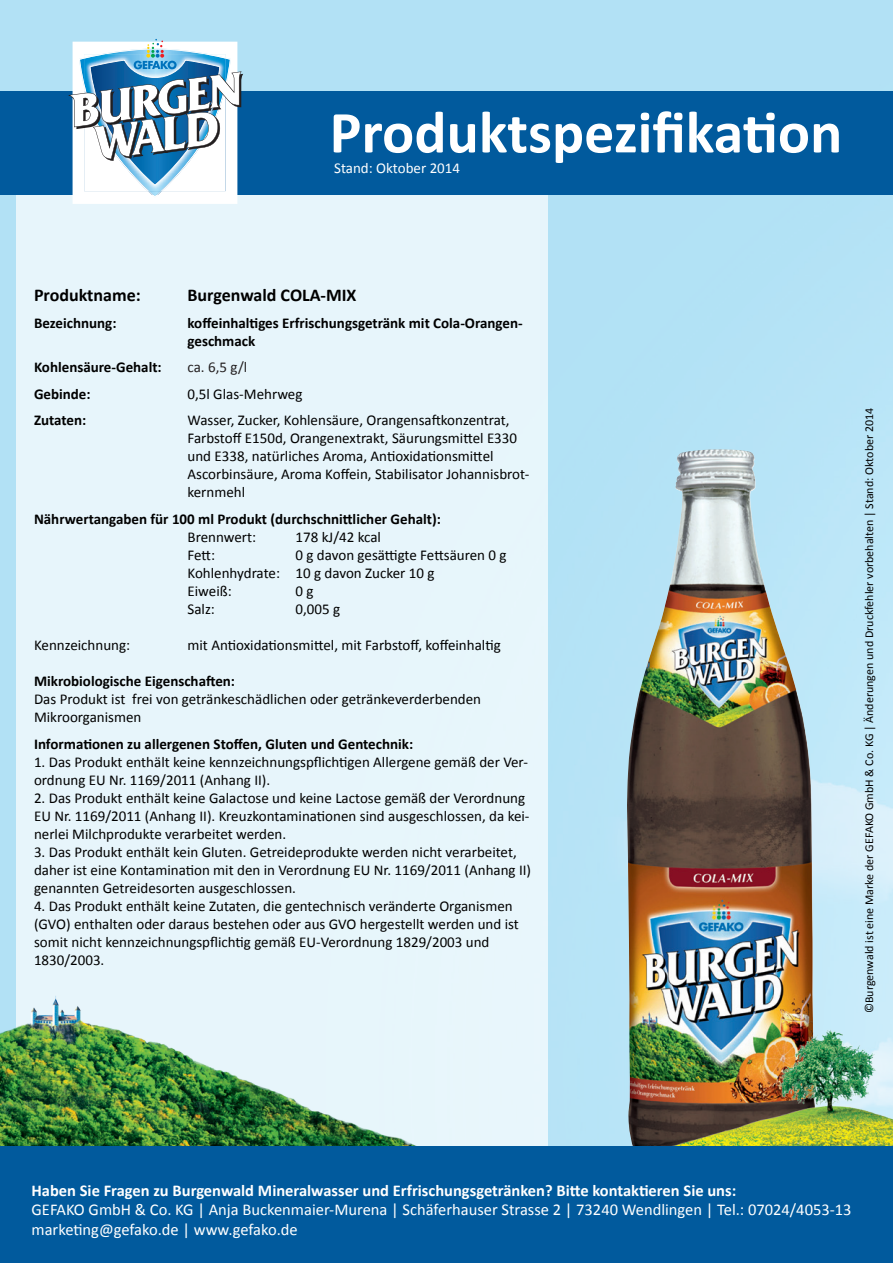
<style>
.page{position:relative;width:893px;height:1263px;background:#fff}
.page>*{position:absolute;margin:0;border:0;box-sizing:border-box;transform-origin:0 0}
.t1{font:700 60px "Calibri";color:#fff}
.t2{font:700 18px "Calibri";color:#000}
.t3{font:16.5px/19.8px "Calibri";color:#fff}
.t4{font:700 16.5px "Calibri";color:#fff}
.t5{font:15px/18px "Calibri";color:#000}
.t6{font:700 15px/18px "Calibri";color:#000}
.t7{font:15px "Calibri";color:#fff}
.t8{font:15px "Calibri";color:#231f20}
.t9{font:12px "Calibri";color:#000}
</style>
<div class="page">
<img style="left:0;top:0;width:893px;height:1147px">
<img style="left:627px;top:449px;width:190px;height:563px">
<img style="left:607px;top:1012px;width:286px;height:135px">
<div style="left:16px;top:175px;width:531px;height:1018px;background:#e7f5fb"></div>
<img style="left:0;top:933px;width:489px;height:214px">
<div style="left:0;top:1147px;width:893px;height:116px;background:#015a9d"></div>
<div style="left:0;top:91px;width:893px;height:104px;background:#015a9d"></div>
<img style="left:73px;top:197px;width:164px;height:7px">
<svg style="left:68px;top:39px;width:175px;height:158px"></svg>
<h1 class="t1" style="left:330px;top:94px;width:514px">Produktspezifikation</h1>
<p class="t7" style="left:334px;top:158px;width:127px">Stand: Oktober 2014</p>
<p class="t2" style="left:34px;top:284px;width:108px">Produktname:</p>
<p class="t2" style="left:188px;top:284px;width:170px">Burgenwald COLA-MIX</p>
<p class="t6" style="left:34px;top:314px;width:84px">Bezeichnung:</p>
<p class="t6" style="left:188px;top:314px;width:337px">koffeinhaltiges Erfrischungsgetränk mit Cola-Orangen&shy;geschmack</p>
<p class="t6" style="left:34px;top:358px;width:129px">Kohlensäure-Gehalt:</p>
<p class="t8" style="left:188px;top:358px;width:61px">ca. 6,5 g/l</p>
<p class="t6" style="left:34px;top:385px;width:58px">Gebinde:</p>
<p class="t5" style="left:188px;top:385px;width:116px">0,5l Glas-Mehrweg</p>
<p class="t6" style="left:34px;top:411px;width:54px">Zutaten:</p>
<p class="t5" style="left:188px;top:411px;width:343px">Wasser, Zucker, Kohlensäure, Orangensaftkonzentrat, Farbstoff E150d, Orangenextrakt, Säurungsmittel E330 und E338, natürliches Aroma, Antioxidationsmittel Ascorbinsäure, Aroma Koffein, Stabilisator Johannisbrot&shy;kernmehl</p>
<p class="t6" style="left:34px;top:510px;width:408px">Nährwertangaben für 100 ml Produkt (durchschnittlicher Gehalt):</p>
<p class="t5" style="left:188px;top:528px;width:70px">Brennwert:</p>
<p class="t5" style="left:295px;top:528px;width:87px">178 kJ/42 kcal</p>
<p class="t5" style="left:188px;top:546px;width:29px">Fett:</p>
<p class="t5" style="left:188px;top:546px;width:321px;text-indent:108px">0 g davon gesättigte Fettsäuren 0 g<br>Kohlenhydrate: 10 g davon Zucker 10 g<br>Eiweiß:</p>
<p class="t5" style="left:296px;top:582px;width:20px">0g</p>
<p class="t5" style="left:188px;top:600px;width:29px">Salz:</p>
<p class="t5" style="left:296px;top:600px;width:46px">0,005 g</p>
<p class="t5" style="left:34px;top:636px;width:98px">Kennzeichnung:</p>
<p class="t5" style="left:188px;top:636px;width:315px">mit Antioxidationsmittel, mit Farbstoff, koffeinhaltig</p>
<p class="t6" style="left:34px;top:672px;width:203px">Mikrobiologische Eigenschaften:</p>
<p class="t5" style="left:34px;top:690px;width:449px">Das Produkt ist frei von getränkeschädlichen oder getränkeverderbenden<br>Mikroorganismen</p>
<p class="t6" style="left:34px;top:734px;width:381px">Informationen zu allergenen Stoffen, Gluten und Gentechnik:</p>
<p class="t5" style="left:34px;top:753px;width:495px">1. Das Produkt enthält keine kennzeichnungspflichtigen Allergene gemäß der Ver&shy;ordnung EU Nr. 1169/2011 (Anhang II).</p>
<p class="t5" style="left:34px;top:789px;width:497px">2. Das Produkt enthält keine Galactose und keine Lactose gemäß der Verordnung<br>EU Nr. 1169/2011 (Anhang II). Kreuzkontaminationen sind ausgeschlossen, da kei&shy;nerlei Milchprodukte verarbeitet werden.</p>
<p class="t5" style="left:34px;top:843px;width:499px">3. Das Produkt enthält kein Gluten. Getreideprodukte werden nicht verarbeitet, daher ist eine Kontamination mit den in Verordnung EU Nr. 1169/2011 (Anhang II) genannten Getreidesorten ausgeschlossen.</p>
<p class="t5" style="left:34px;top:897px;width:486px">4. Das Produkt enthält keine Zutaten, die gentechnisch veränderte Organismen (GVO) enthalten oder daraus bestehen oder aus GVO hergestellt werden und ist somit nicht kennzeichnungspflichtig gemäß EU-Verordnung 1829/2003 und 1830/2003.</p>
<p class="t9" style="left:862px;top:1013px;width:607px;rotate:-90deg">©Burgenwald ist eine Marke der GEFAKO GmbH &amp; Co. KG | Änderungen und Druckfehler vorbehalten | Stand: Oktober 2014</p>
<p class="t4" style="left:32px;top:1179px;width:706px">Haben Sie Fragen zu Burgenwald Mineralwasser und Erfrischungsgetränken? Bitte kontaktieren Sie uns:</p>
<p class="t3" style="left:32px;top:1200px;width:821px">GEFAKO GmbH &amp; Co. KG | Anja Buckenmaier-Murena | Schäferhauser Strasse 2 | 73240 Wendlingen | Tel.: 07024/4053-13 marketing@gefako.de | www.gefako.de</p>
</div>
